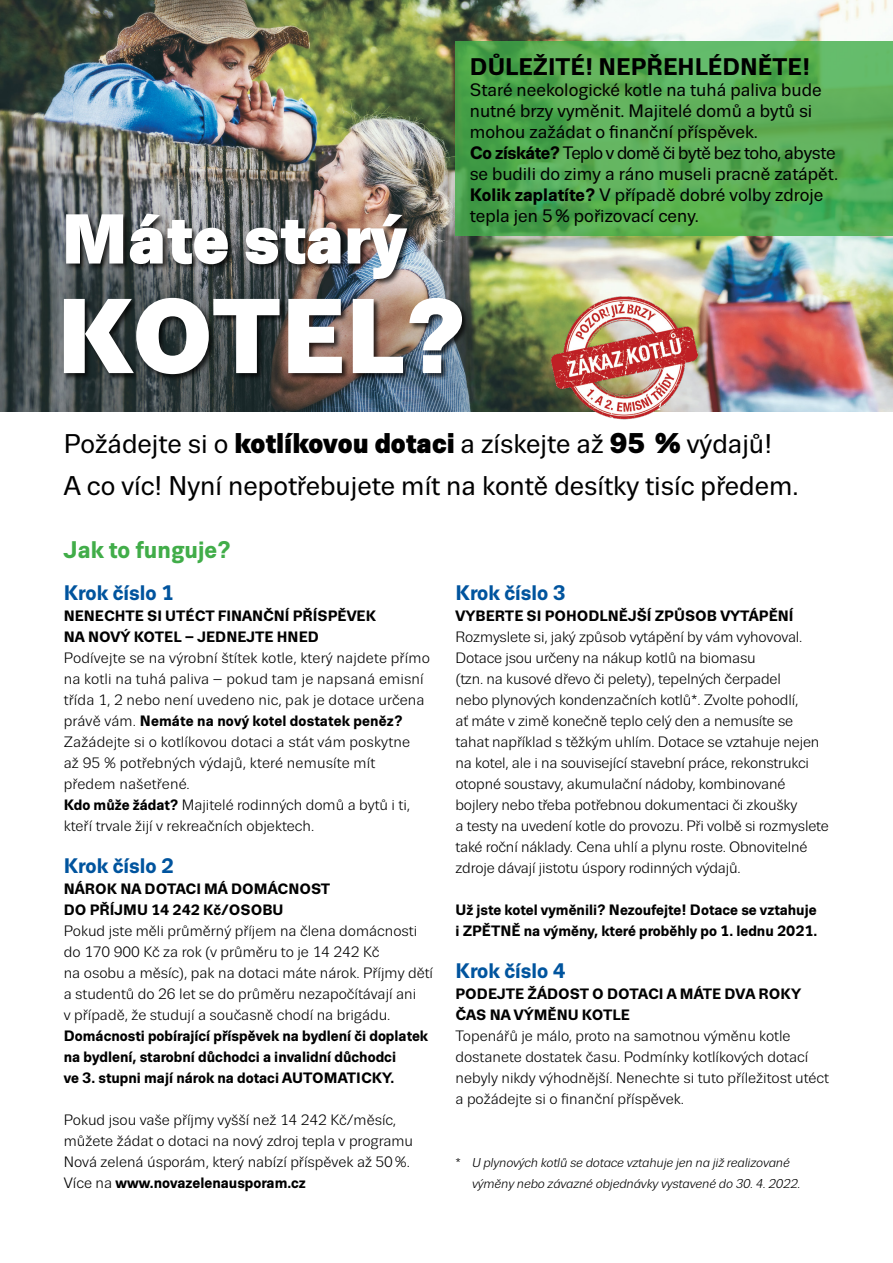
<style>
.page{position:relative;width:893px;height:1263px;background:#fff}
.page>*{position:absolute;margin:0;border:0;box-sizing:border-box;transform-origin:0 0}
.t1{font:900 105.9px "Trivia Sans";letter-spacing:-.01em;color:#fff}
.t2{font:900 70.35px "Trivia Sans";color:#fff}
.t3{font:27px "Trivia Sans";color:#000}
.t4{font:700 24px "Trivia Sans";color:#000}
.t5{font:700 24px "Trivia Sans";color:#41ad49}
.t6{font:700 21px "Trivia Sans";color:#00549e}
.t7{font:18px/21px "Trivia Sans";color:#000}
.t8{font:15px/21px "Trivia Sans";color:#000}
.t9{font:700 15px/21px "Trivia Sans";color:#000}
.t10{font:italic 12.75px/21px "Trivia Sans";letter-spacing:-.01em;color:#000}
.s1{font-weight:700}
.s2{font-weight:900;font-size:28.5px}
.s3{font-weight:400}
.s4{font-style:normal}
</style>
<div class="page">
<img style="left:0;top:0;width:893px;height:411px">
<div style="left:62px;top:213px;width:408px;height:169px;background:#000;opacity:.75"></div>
<svg style="left:455px;top:42px;width:438px;height:194px"></svg>
<img style="left:550px;top:295px;width:148px;height:124px">
<p class="t2" style="left:61px;top:200px;width:347px">Máte starý</p>
<p class="t1" style="left:56px;top:277px;width:412px">KOTEL?</p>
<p class="t4" style="left:470px;top:54px;width:342px">DŮLEŽITÉ! NEPŘEHLÉDNĚTE!</p>
<p class="t7" style="left:470px;top:80px;width:370px">Staré neekologické kotle na tuhá paliva bude nutné brzy vyměnit. Majitelé domů a bytů si mohou zažádat o finanční příspěvek.<br><span class="s1">Co získáte?</span> Teplo v domě či bytě bez toho, abyste se budili do zimy a ráno museli pracně zatápět.<br><span class="s1">Kolik zaplatíte?</span> V případě dobré volby zdroje tepla jen 5% pořizovací ceny.</p>
<p class="t3" style="left:64px;top:429px;width:710px">Požádejte si o <span class="s2">kotlíkovou dotaci</span> a získejte až <span class="s2">95 %</span> výdajů!</p>
<p class="t3" style="left:64px;top:471px;width:736px">A co víc! Nyní nepotřebujete mít na kontě desítky tisíc předem.</p>
<p class="t5" style="left:64px;top:537px;width:169px">Jak to funguje?</p>
<p class="t6" style="left:64px;top:581px;width:112px">Krok číslo 1</p>
<p class="t9" style="left:64px;top:606px;width:314px">NENECHTE SI UTÉCT FINANČNÍ PŘÍSPĚVEK<br>NA NOVÝ KOTEL – JEDNEJTE HNED</p>
<p class="t8" style="left:64px;top:648px;width:368px">Podívejte se na výrobní štítek kotle, který najdete přímo na kotli na tuhá paliva – pokud tam je napsaná emisní třída 1, 2 nebo není uvedeno nic, pak je dotace určena právě vám. <span class="s1">Nemáte na nový kotel dostatek peněz?<br></span>Zažádejte si o kotlíkovou dotaci a stát vám poskytne<br>až 95 % potřebných výdajů, které nemusíte mít předem našetřené.</p>
<p class="t8" style="left:64px;top:795px;width:348px"><span class="s1">Kdo může žádat?</span> Majitelé rodinných domů a bytů i ti, kteří trvale žijí v rekreačních objektech.</p>
<p class="t6" style="left:64px;top:854px;width:112px">Krok číslo 2</p>
<p class="t9" style="left:64px;top:879px;width:268px">NÁROK NA DOTACI MÁ DOMÁCNOST<br>DO PŘÍJMU 14 242 Kč/OSOBU</p>
<p class="t8" style="left:64px;top:921px;width:371px">Pokud jste měli průměrný příjem na člena domácnosti do 170 900 Kč za rok (v průměru to je 14 242 Kč<br>na osobu a měsíc), pak na dotaci máte nárok. Příjmy dětí a studentů do 26 let se do průměru nezapočítávají ani<br>v případě, že studují a současně chodí na brigádu.</p>
<p class="t9" style="left:64px;top:1026px;width:366px">Domácnosti pobírající příspěvek na bydlení či doplatek na bydlení, starobní důchodci a invalidní důchodci<br>ve 3. stupni mají nárok na dotaci AUTOMATICKY.</p>
<p class="t8" style="left:64px;top:1110px;width:351px">Pokud jsou vaše příjmy vyšší než 14 242 Kč/měsíc, můžete žádat o dotaci na nový zdroj tepla v programu<br>Nová zelená úsporám, který nabízí příspěvek až 50%.</p>
<p class="t9" style="left:64px;top:1173px;width:243px"><span class="s3">Více na</span> www.novazelenausporam.cz</p>
<p class="t6" style="left:455px;top:581px;width:112px">Krok číslo 3</p>
<p class="t9" style="left:455px;top:606px;width:339px">VYBERTE SI POHODLNĚJŠÍ ZPŮSOB VYTÁPĚNÍ</p>
<p class="t8" style="left:455px;top:627px;width:375px">Rozmyslete si, jaký způsob vytápění by vám vyhovoval.<br>Dotace jsou určeny na nákup kotlů na biomasu<br>(tzn. na kusové dřevo či pelety), tepelných čerpadel<br>nebo plynových kondenzačních kotlů*. Zvolte pohodlí,<br>ať máte v zimě konečně teplo celý den a nemusíte se tahat například s těžkým uhlím. Dotace se vztahuje nejen na kotel, ale i na související stavební práce, rekonstrukci otopné soustavy, akumulační nádoby, kombinované bojlery nebo třeba potřebnou dokumentaci či zkoušky<br>a testy na uvedení kotle do provozu. Při volbě si rozmyslete také roční náklady. Cena uhlí a plynu roste. Obnovitelné zdroje dávají jistotu úspory rodinných výdajů.</p>
<p class="t9" style="left:455px;top:900px;width:363px">Už jste kotel vyměnili? Nezoufejte! Dotace se vztahuje i ZPĚTNĚ na výměny, které proběhly po 1. lednu 2021.</p>
<p class="t6" style="left:455px;top:959px;width:112px">Krok číslo 4</p>
<p class="t9" style="left:455px;top:984px;width:347px">PODEJTE ŽÁDOST O DOTACI A MÁTE DVA ROKY<br>ČAS NA VÝMĚNU KOTLE</p>
<p class="t8" style="left:455px;top:1026px;width:375px">Topenářů je málo, proto na samotnou výměnu kotle dostanete dostatek času. Podmínky kotlíkových dotací nebyly nikdy výhodnější. Nenechte si tuto příležitost utéct a požádejte si o finanční příspěvek.</p>
<p class="t10" style="left:472px;top:1152px;width:330px;text-indent:-16px"><span class="s4">*</span> U plynových kotlů se dotace vztahuje jen na již realizované výměny nebo závazné objednávky vystavené do 30. 4. 2022.</p>
</div>
